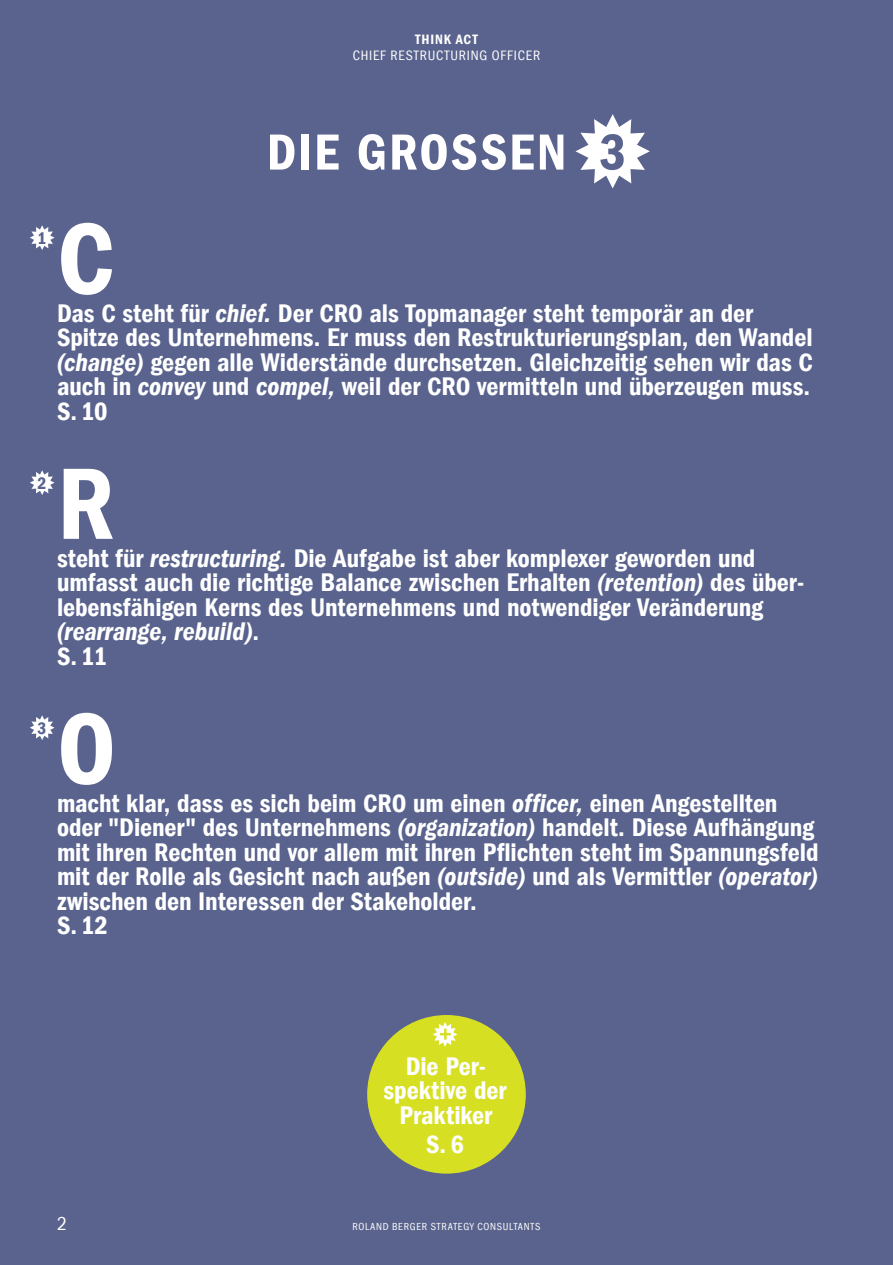
<style>
.page{position:relative;width:893px;height:1265px;background:#59638d}
.page>*{position:absolute;margin:0;border:0;box-sizing:border-box;transform-origin:0 0}
.t1{font:105px "Franklin Gothic LT Com Dm Cn";color:#fff}
.t2{font:52.5px "Franklin Gothic LT Com Dm Cn";letter-spacing:.035em;color:#fff}
.t3{font:26.25px/24.5px "Franklin Gothic LT Com Dm Cn";letter-spacing:-.005em;color:#fff}
.t4{font:26.25px "Franklin Gothic LT Com Dm Cn It";color:#fff}
.t5{font:condensed 19.25px "Franklin Gothic LT Com";color:#fff}
.t6{font:17.5px "Franklin Gothic LT Com Dm Cn";color:#59638d}
.t7{font:condensed 14px "Franklin Gothic LT Com";letter-spacing:.055em;color:#fff}
.t8{font:14px "Franklin Gothic LT Com Dm Cn";letter-spacing:.055em;color:#fff}
.t9{font:condensed 10.5px "Franklin Gothic LT Com";letter-spacing:.065em;color:#fff}
.s1{color:#59638d}
.s2{font-family:"Franklin Gothic LT Com Dm Cn It"}
.s3{font-family:"Franklin Gothic LT Com Dm Cn"}
</style>
<div class="page">
<svg style="left:575px;top:114px;width:75px;height:75px"></svg>
<div style="left:367px;top:1015px;width:159px;height:159px;background:#d6df21;border-radius:50%"></div>
<svg style="left:433px;top:1022px;width:24px;height:25px"></svg>
<svg style="left:30px;top:715px;width:25px;height:25px"></svg>
<svg style="left:30px;top:470px;width:25px;height:25px"></svg>
<svg style="left:30px;top:225px;width:25px;height:25px"></svg>
<p class="t8" style="left:415px;top:32px;width:64px">THINK ACT</p>
<p class="t7" style="left:353px;top:48px;width:189px">CHIEF RESTRUCTURING OFFICER</p>
<h2 class="t2" style="left:267px;top:122px;width:361px">DIE GROSSEN <span class="s1">3</span></h2>
<p class="t6" style="left:37px;top:228px;width:10px">1</p>
<h1 class="t1" style="left:57px;top:199px;width:59px">C</h1>
<p class="t3" style="left:57px;top:301px;width:757px">Das C steht für <span class="s2">chief.</span> Der CRO als Topmanager steht temporär an der Spitze des Unternehmens. Er muss den Restrukturierungsplan, den Wandel <span class="s2">(change)</span> gegen alle Widerstände durchsetzen. Gleichzeitig sehen wir das C auch in <span class="s2">convey</span> und <span class="s2">compel,</span> weil der CRO vermitteln und überzeugen muss.<br>S. 10</p>
<p class="t6" style="left:37px;top:473px;width:10px">2</p>
<h1 class="t1" style="left:57px;top:444px;width:59px">R</h1>
<p class="t3" style="left:57px;top:546px;width:749px">steht für <span class="s2">restructuring.</span> Die Aufgabe ist aber komplexer geworden und umfasst auch die richtige Balance zwischen Erhalten <span class="s2">(retention)</span> des über&shy;lebensfähigen Kerns des Unternehmens und notwendiger Veränderung</p>
<p class="t4" style="left:57px;top:617px;width:204px">(rearrange, rebuild)<span class="s3">.</span></p>
<p class="t3" style="left:57px;top:644px;width:52px">S. 11</p>
<p class="t6" style="left:37px;top:718px;width:10px">3</p>
<h1 class="t1" style="left:57px;top:689px;width:61px">O</h1>
<p class="t3" style="left:57px;top:791px;width:763px">macht klar, dass es sich beim CRO um einen <span class="s2">officer,</span> einen Angestellten oder "Diener" des Unternehmens <span class="s2">(organization)</span> handelt. Diese Aufhängung mit ihren Rechten und vor allem mit ihren Pflichten steht im Spannungsfeld mit der Rolle als Gesicht nach außen <span class="s2">(outside)</span> und als Vermittler <span class="s2">(operator) </span>zwischen den Interessen der Stakeholder.<br>S. 12</p>
<p class="t3" style="left:384px;top:1054px;width:124px;text-align:center">Die Per&shy;spektive der<br>Praktiker</p>
<p class="t3" style="left:426px;top:1132px;width:39px">S. 6</p>
<p class="t5" style="left:57px;top:1213px;width:11px">2</p>
<p class="t9" style="left:352px;top:1221px;width:190px">ROLAND BERGER STRATEGY CONSULTANTS</p>
</div>
